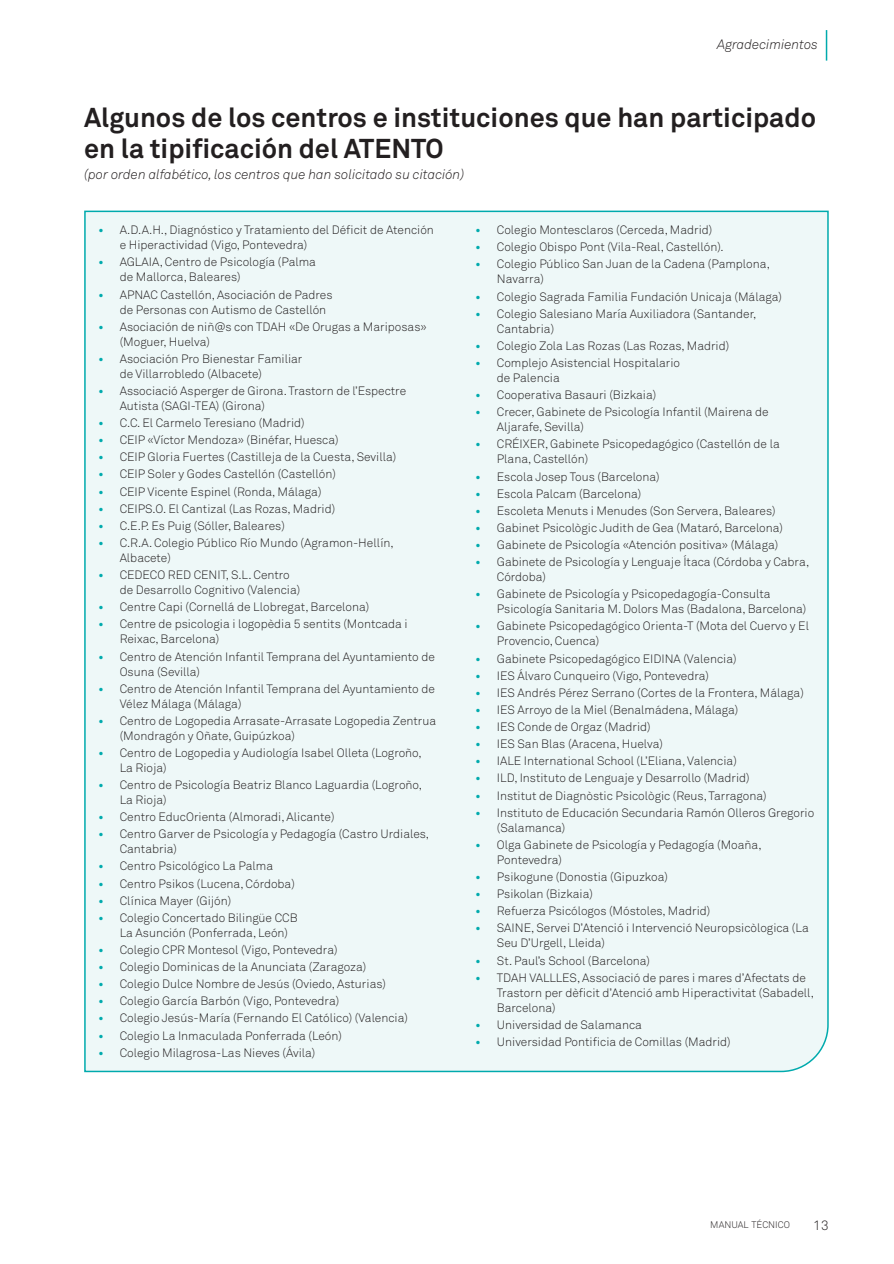
<style>
.page{position:relative;width:894px;height:1264px;background:#fff}
.page>*{position:absolute;margin:0;border:0;box-sizing:border-box;transform-origin:0 0}
.t1{font:700 27px/31.5px "Akkurat Pro";color:#231f20}
.t2{font:italic 300 13.5px "Akkurat Pro";color:#231f20}
.t3{font:300 13.5px "Akkurat Pro";color:#231f20}
.t4{font:300 12px/15px "Akkurat Pro";color:#231f20}
.t5{font:300 9.45px "Akkurat Pro";color:#231f20}
.s1{font-weight:700;color:#00aaad}
</style>
<div class="page">
<div style="left:84px;top:210px;width:745px;height:863px;background:#eef8f8"></div>
<hr style="left:825px;top:30px;width:2px;height:31px;background:#00aaad">
<p class="t2" style="left:717px;top:37px;width:102px">Agradecimientos</p>
<h1 class="t1" style="left:84px;top:101px;width:733px">Algunos de los centros e instituciones que han participado en la tipificación del ATENTO</h1>
<p class="t2" style="left:84px;top:167px;width:382px">(por orden alfabético, los centros que han solicitado su citación)</p>
<p class="t4" style="left:120px;top:223px;width:316px;text-indent:-21px"><span class="s1">•</span> A.D.A.H., Diagnóstico y Tratamiento del Déficit de Atención e Hiperactividad (Vigo, Pontevedra)</p>
<p class="t4" style="left:120px;top:255px;width:198px;text-indent:-21px"><span class="s1">•</span> AGLAIA, Centro de Psicología (Palma de Mallorca, Baleares)</p>
<p class="t4" style="left:120px;top:287px;width:214px;text-indent:-21px"><span class="s1">•</span> APNAC Castellón, Asociación de Padres de Personas con Autismo de Castellón</p>
<p class="t4" style="left:120px;top:319px;width:308px;text-indent:-21px"><span class="s1">•</span> Asociación de niñ@s con TDAH «De Orugas a Mariposas» (Moguer, Huelva)</p>
<p class="t4" style="left:120px;top:351px;width:184px;text-indent:-21px"><span class="s1">•</span> Asociación Pro Bienestar Familiar de Villarrobledo (Albacete)</p>
<p class="t4" style="left:120px;top:383px;width:288px;text-indent:-21px"><span class="s1">•</span> Associació Asperger de Girona. Trastorn de l’Espectre<br>Autista (SAGI-TEA) (Girona)</p>
<p class="t4" style="left:98px;top:415px;width:208px"><span class="s1">•</span> C.C. El Carmelo Teresiano (Madrid)</p>
<p class="t4" style="left:98px;top:432px;width:242px"><span class="s1">•</span> CEIP «Víctor Mendoza» (Binéfar, Huesca)</p>
<p class="t4" style="left:98px;top:450px;width:299px"><span class="s1">•</span> CEIP Gloria Fuertes (Castilleja de la Cuesta, Sevilla)</p>
<p class="t4" style="left:98px;top:467px;width:239px"><span class="s1">•</span> CEIP Soler y Godes Castellón (Castellón)</p>
<p class="t4" style="left:98px;top:484px;width:224px"><span class="s1">•</span> CEIP Vicente Espinel (Ronda, Málaga)</p>
<p class="t4" style="left:98px;top:501px;width:238px"><span class="s1">•</span> CEIPS.O. El Cantizal (Las Rozas, Madrid)</p>
<p class="t4" style="left:98px;top:518px;width:188px"><span class="s1">•</span> C.E.P. Es Puig (Sóller, Baleares)</p>
<p class="t4" style="left:120px;top:535px;width:275px;text-indent:-21px"><span class="s1">•</span> C.R.A. Colegio Público Río Mundo (Agramon-Hellín,<br>Albacete)</p>
<p class="t4" style="left:120px;top:567px;width:182px;text-indent:-21px"><span class="s1">•</span> CEDECO RED CENIT, S.L. Centro de Desarrollo Cognitivo (Valencia)</p>
<p class="t4" style="left:98px;top:599px;width:272px"><span class="s1">•</span> Centre Capi (Cornellá de Llobregat, Barcelona)</p>
<p class="t4" style="left:120px;top:617px;width:289px;text-indent:-21px"><span class="s1">•</span> Centre de psicologia i logopèdia 5 sentits (Montcada i<br>Reixac, Barcelona)</p>
<p class="t4" style="left:120px;top:649px;width:316px;text-indent:-21px"><span class="s1">•</span> Centro de Atención Infantil Temprana del Ayuntamiento de<br>Osuna (Sevilla)</p>
<p class="t4" style="left:120px;top:681px;width:316px;text-indent:-21px"><span class="s1">•</span> Centro de Atención Infantil Temprana del Ayuntamiento de<br>Vélez Málaga (Málaga)</p>
<p class="t4" style="left:120px;top:713px;width:318px;text-indent:-21px"><span class="s1">•</span> Centro de Logopedia Arrasate-Arrasate Logopedia Zentrua (Mondragón y Oñate, Guipúzkoa)</p>
<p class="t4" style="left:120px;top:745px;width:303px;text-indent:-21px"><span class="s1">•</span> Centro de Logopedia y Audiología Isabel Olleta (Logroño,<br>La Rioja)</p>
<p class="t4" style="left:120px;top:777px;width:304px;text-indent:-21px"><span class="s1">•</span> Centro de Psicología Beatriz Blanco Laguardia (Logroño,<br>La Rioja)</p>
<p class="t4" style="left:98px;top:809px;width:237px"><span class="s1">•</span> Centro EducOrienta (Almoradi, Alicante)</p>
<p class="t4" style="left:120px;top:826px;width:311px;text-indent:-21px"><span class="s1">•</span> Centro Garver de Psicología y Pedagogía (Castro Urdiales,<br>Cantabria)</p>
<p class="t4" style="left:98px;top:859px;width:176px"><span class="s1">•</span> Centro Psicológico La Palma</p>
<p class="t4" style="left:98px;top:876px;width:198px"><span class="s1">•</span> Centro Psikos (Lucena, Córdoba)</p>
<p class="t4" style="left:98px;top:893px;width:134px"><span class="s1">•</span> Clínica Mayer (Gijón)</p>
<p class="t4" style="left:120px;top:910px;width:179px;text-indent:-21px"><span class="s1">•</span> Colegio Concertado Bilingüe CCB<br>La Asunción (Ponferrada, León)</p>
<p class="t4" style="left:98px;top:942px;width:241px"><span class="s1">•</span> Colegio CPR Montesol (Vigo, Pontevedra)</p>
<p class="t4" style="left:98px;top:959px;width:269px"><span class="s1">•</span> Colegio Dominicas de la Anunciata (Zaragoza)</p>
<p class="t4" style="left:98px;top:976px;width:289px"><span class="s1">•</span> Colegio Dulce Nombre de Jesús (Oviedo, Asturias)</p>
<p class="t4" style="left:98px;top:993px;width:242px"><span class="s1">•</span> Colegio García Barbón (Vigo, Pontevedra)</p>
<p class="t4" style="left:98px;top:1011px;width:311px"><span class="s1">•</span> Colegio Jesús-María (Fernando El Católico) (Valencia)</p>
<p class="t4" style="left:98px;top:1028px;width:245px"><span class="s1">•</span> Colegio La Inmaculada Ponferrada (León)</p>
<p class="t4" style="left:98px;top:1045px;width:218px"><span class="s1">•</span> Colegio Milagrosa-Las Nieves (Ávila)</p>
<p class="t4" style="left:475px;top:223px;width:238px"><span class="s1">•</span> Colegio Montesclaros (Cerceda, Madrid)</p>
<p class="t4" style="left:475px;top:240px;width:250px"><span class="s1">•</span> Colegio Obispo Pont (Vila-Real, Castellón).</p>
<p class="t4" style="left:497px;top:257px;width:274px;text-indent:-21px"><span class="s1">•</span> Colegio Público San Juan de la Cadena (Pamplona,<br>Navarra)</p>
<p class="t4" style="left:475px;top:289px;width:308px"><span class="s1">•</span> Colegio Sagrada Familia Fundación Unicaja (Málaga)</p>
<p class="t4" style="left:497px;top:306px;width:261px;text-indent:-21px"><span class="s1">•</span> Colegio Salesiano María Auxiliadora (Santander,<br>Cantabria)</p>
<p class="t4" style="left:475px;top:338px;width:255px"><span class="s1">•</span> Colegio Zola Las Rozas (Las Rozas, Madrid)</p>
<p class="t4" style="left:497px;top:355px;width:185px;text-indent:-21px"><span class="s1">•</span> Complejo Asistencial Hospitalario de Palencia</p>
<p class="t4" style="left:475px;top:387px;width:182px"><span class="s1">•</span> Cooperativa Basauri (Bizkaia)</p>
<p class="t4" style="left:497px;top:405px;width:273px;text-indent:-21px"><span class="s1">•</span> Crecer, Gabinete de Psicología Infantil (Mairena de<br>Aljarafe, Sevilla)</p>
<p class="t4" style="left:497px;top:437px;width:284px;text-indent:-21px"><span class="s1">•</span> CRÉIXER, Gabinete Psicopedagógico (Castellón de la<br>Plana, Castellón)</p>
<p class="t4" style="left:475px;top:469px;width:186px"><span class="s1">•</span> Escola Josep Tous (Barcelona)</p>
<p class="t4" style="left:475px;top:486px;width:167px"><span class="s1">•</span> Escola Palcam (Barcelona)</p>
<p class="t4" style="left:475px;top:503px;width:301px"><span class="s1">•</span> Escoleta Menuts i Menudes (Son Servera, Baleares)</p>
<p class="t4" style="left:475px;top:520px;width:309px"><span class="s1">•</span> Gabinet Psicològic Judith de Gea (Mataró, Barcelona)</p>
<p class="t4" style="left:475px;top:537px;width:304px"><span class="s1">•</span> Gabinete de Psicología «Atención positiva» (Málaga)</p>
<p class="t4" style="left:497px;top:554px;width:314px;text-indent:-21px"><span class="s1">•</span> Gabinete de Psicología y Lenguaje Ítaca (Córdoba y Cabra,<br>Córdoba)</p>
<p class="t4" style="left:497px;top:587px;width:311px;text-indent:-21px"><span class="s1">•</span> Gabinete de Psicología y Psicopedagogía-Consulta<br>Psicología Sanitaria M. Dolors Mas (Badalona, Barcelona)</p>
<p class="t4" style="left:497px;top:619px;width:313px;text-indent:-21px"><span class="s1">•</span> Gabinete Psicopedagógico Orienta-T (Mota del Cuervo y El<br>Provencio, Cuenca)</p>
<p class="t4" style="left:475px;top:651px;width:262px"><span class="s1">•</span> Gabinete Psicopedagógico EIDINA (Valencia)</p>
<p class="t4" style="left:475px;top:668px;width:235px"><span class="s1">•</span> IES Álvaro Cunqueiro (Vigo, Pontevedra)</p>
<p class="t4" style="left:475px;top:685px;width:330px"><span class="s1">•</span> IES Andrés Pérez Serrano (Cortes de la Frontera, Málaga)</p>
<p class="t4" style="left:475px;top:702px;width:264px"><span class="s1">•</span> IES Arroyo de la Miel (Benalmádena, Málaga)</p>
<p class="t4" style="left:475px;top:719px;width:176px"><span class="s1">•</span> IES Conde de Orgaz (Madrid)</p>
<p class="t4" style="left:475px;top:736px;width:189px"><span class="s1">•</span> IES San Blas (Aracena, Huelva)</p>
<p class="t4" style="left:475px;top:753px;width:263px"><span class="s1">•</span> IALE International School (L’Eliana, Valencia)</p>
<p class="t4" style="left:475px;top:771px;width:276px"><span class="s1">•</span> ILD, Instituto de Lenguaje y Desarrollo (Madrid)</p>
<p class="t4" style="left:475px;top:788px;width:292px"><span class="s1">•</span> Institut de Diagnòstic Psicològic (Reus, Tarragona)</p>
<p class="t4" style="left:497px;top:805px;width:319px;text-indent:-21px"><span class="s1">•</span> Instituto de Educación Secundaria Ramón Olleros Gregorio (Salamanca)</p>
<p class="t4" style="left:497px;top:837px;width:266px;text-indent:-21px"><span class="s1">•</span> Olga Gabinete de Psicología y Pedagogía (Moaña,<br>Pontevedra)</p>
<p class="t4" style="left:475px;top:869px;width:194px"><span class="s1">•</span> Psikogune (Donostia (Gipuzkoa)</p>
<p class="t4" style="left:475px;top:886px;width:119px"><span class="s1">•</span> Psikolan (Bizkaia)</p>
<p class="t4" style="left:475px;top:903px;width:236px"><span class="s1">•</span> Refuerza Psicólogos (Móstoles, Madrid)</p>
<p class="t4" style="left:497px;top:920px;width:313px;text-indent:-21px"><span class="s1">•</span> SAINE, Servei D’Atenció i Intervenció Neuropsicòlogica (La<br>Seu D’Urgell, Lleida)</p>
<p class="t4" style="left:475px;top:953px;width:176px"><span class="s1">•</span> St. Paul’s School (Barcelona)</p>
<p class="t4" style="left:497px;top:970px;width:318px;text-indent:-21px"><span class="s1">•</span> TDAH VALLLES, Associació de pares i mares d’Afectats de<br>Trastorn per dèficit d’Atenció amb Hiperactivitat (Sabadell,<br>Barcelona)</p>
<p class="t4" style="left:475px;top:1017px;width:168px"><span class="s1">•</span> Universidad de Salamanca</p>
<p class="t4" style="left:475px;top:1034px;width:256px"><span class="s1">•</span> Universidad Pontificia de Comillas (Madrid)</p>
<p class="t5" style="left:710px;top:1219px;width:81px">MANUAL TÉCNICO</p>
<p class="t3" style="left:813px;top:1217px;width:17px">13</p>
</div>
